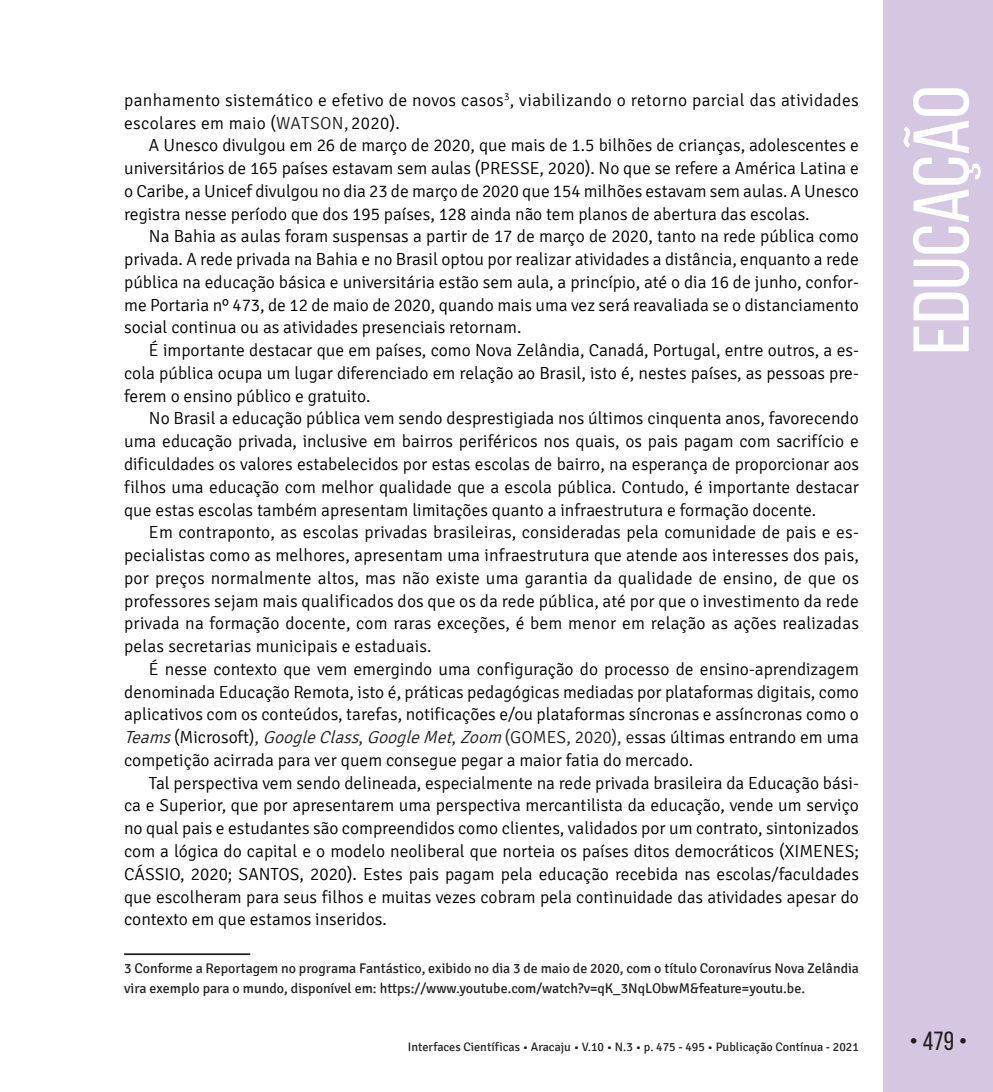
<style>
.page{position:relative;width:993px;height:1092px;background:#fff}
.page>*{position:absolute;margin:0;border:0;box-sizing:border-box;transform-origin:0 0}
.t1{font:78.75px "Bebas Neue";color:#fff;scale:1.09 1}
.t2{font:26.25px "Bebas Neue";color:#231f20}
.t3{font:300 17.5px/22.8px "Signika";color:#000001;text-align:justify}
.t4{font:300 17.5px/22.8px "Signika";letter-spacing:.02em;color:#000001}
.t5{font:14px/19.2px "Signika";color:#231f20}
.t6{font:12.25px "Signika";color:#231f20}
.s1{color:#231f20}
.s2{font-style:italic;color:#231f20}
</style>
<div class="page">
<div style="left:883px;top:0;width:109px;height:1091px;background:#d5c6e1"></div>
<hr style="left:124px;top:953px;width:126px;height:2px;background:#231f20">
<p class="t4" style="left:124px;top:89px;width:736px">panhamento sistemático e efetivo de novos casos<sup>3</sup>, viabilizando o retorno parcial das atividades escolares em maio (<span class="s1">WATSON,</span> 2020).</p>
<p class="t3" style="left:124px;top:134px;width:736px;text-indent:25px">A Unesco divulgou em 26 de março de 2020, que mais de 1.5 bilhões de crianças, adolescentes e universitários de 165 países estavam sem aulas (PRESSE, 2020). No que se refere a América Latina e o Caribe, a Unicef divulgou no dia 23 de março de 2020 que 154 milhões estavam sem aulas. A Unesco registra nesse período que dos 195 países, 128 ainda não tem planos de abertura das escolas.</p>
<p class="t3" style="left:124px;top:225px;width:736px;text-indent:25px">Na Bahia as aulas foram suspensas a partir de 17 de março de 2020, tanto na rede pública como privada. A rede privada na Bahia e no Brasil optou por realizar atividades a distância, enquanto a rede pública na educação básica e universitária estão sem aula, a princípio, até o dia 16 de junho, confor&shy;me Portaria nº 473, de 12 de maio de 2020, quando mais uma vez será reavaliada se o distanciamento social continua ou as atividades presenciais retornam.</p>
<p class="t3" style="left:124px;top:339px;width:736px;text-indent:25px">É importante destacar que em países, como Nova Zelândia, Canadá, Portugal, entre outros, a es&shy;cola pública ocupa um lugar diferenciado em relação ao Brasil, isto é, nestes países, as pessoas pre&shy;ferem o ensino público e gratuito.</p>
<p class="t3" style="left:124px;top:407px;width:736px;text-indent:25px">No Brasil a educação pública vem sendo desprestigiada nos últimos cinquenta anos, favorecendo uma educação privada, inclusive em bairros periféricos nos quais, os pais pagam com sacrifício e dificuldades os valores estabelecidos por estas escolas de bairro, na esperança de proporcionar aos filhos uma educação com melhor qualidade que a escola pública. Contudo, é importante destacar que estas escolas também apresentam limitações quanto a infraestrutura e formação docente.</p>
<p class="t3" style="left:124px;top:521px;width:736px;text-indent:25px">Em contraponto, as escolas privadas brasileiras, consideradas pela comunidade de pais e es&shy;pecialistas como as melhores, apresentam uma infraestrutura que atende aos interesses dos pais, por preços normalmente altos, mas não existe uma garantia da qualidade de ensino, de que os professores sejam mais qualificados dos que os da rede pública, até por que o investimento da rede privada na formação docente, com raras exceções, é bem menor em relação as ações realizadas pelas secretarias municipais e estaduais.</p>
<p class="t3" style="left:124px;top:658px;width:736px;text-indent:25px">É nesse contexto que vem emergindo uma configuração do processo de ensino-aprendizagem denominada Educação Remota, isto é, práticas pedagógicas mediadas por plataformas digitais, como aplicativos com os conteúdos, tarefas, notificações e/ou plataformas síncronas e assíncronas como o <span class="s2">Teams</span>(Microsoft)<span class="s1">,</span> <span class="s2">GoogleClass</span><span class="s1">,</span> <span class="s2">GoogleMet</span><span class="s1">,</span> <span class="s2">Zoom</span> <span class="s1">(GOMES, 2020), e</span>ssas últimas entrando em uma competição acirrada para ver quem consegue pegar a maior fatia do mercado.</p>
<p class="t3" style="left:124px;top:771px;width:736px;text-indent:25px">Tal perspectiva vem sendo delineada, especialmente na rede privada brasileira da Educação bási&shy;ca e Superior, que por apresentarem uma perspectiva mercantilista da educação, vende um serviço no qual pais e estudantes são compreendidos como clientes, validados por um contrato, sintonizados com a lógica do capital e o modelo neoliberal que norteia os países ditos democráticos (XIMENES; CÁSSIO, 2020; SANTOS, 2020). Estes pais pagam pela educação recebida nas escolas/faculdades que escolheram para seus filhos e muitas vezes cobram pela continuidade das atividades apesar do contexto em que estamos inseridos.</p>
<p class="t5" style="left:124px;top:959px;width:736px">3 Conforme a Reportagem no programa Fantástico, exibido no dia 3 de maio de 2020, com o título Coronavírus Nova Zelândia vira exemplo para o mundo, disponível em: https://www.youtube.com/watch?v=qK_3NqLObwM&amp;feature=youtu.be.</p>
<h1 class="t1" style="left:898px;top:355px;width:248px;rotate:-90deg">EDUCAÇÃO</h1>
<p class="t6" style="left:408px;top:1040px;width:452px">Interfaces Científicas • Aracaju • V.10 • N.3 • p. 475 - 495 • Publicação Contínua - 2021</p>
<h2 class="t2" style="left:909px;top:1026px;width:59px">• 479 •</h2>
</div>
